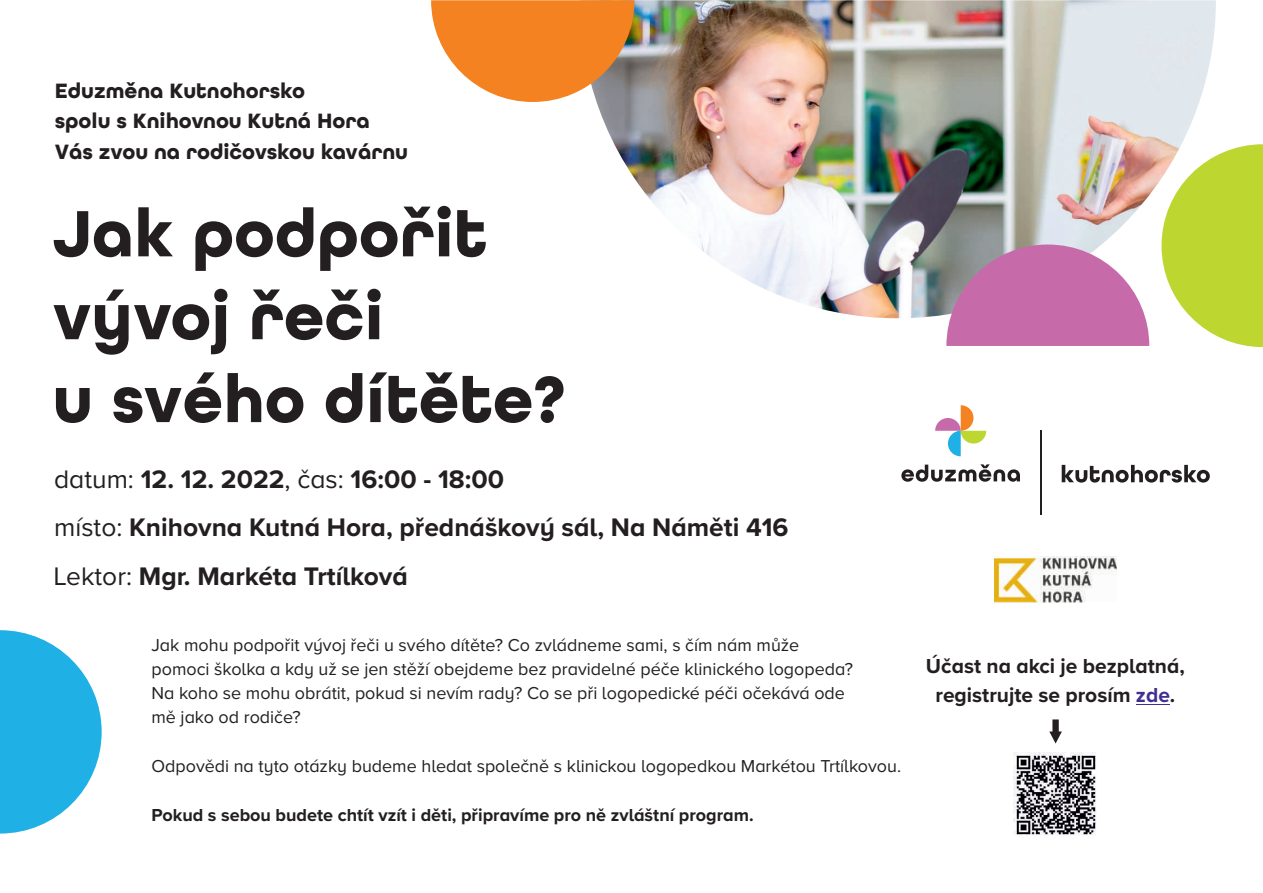
<style>
.page{position:relative;width:1263px;height:893px;background:#fff}
.page>*{position:absolute;margin:0;border:0;box-sizing:border-box;transform-origin:0 0}
.t1{font:700 69px/82.9px "All Round Gothic";color:#231f20}
.t2{font:700 26.25px "Proxima Nova A";color:#231f20}
.t3{font:700 21.9px/30.3px "All Round Gothic";color:#231f20}
.t4{font:700 21px/28.5px "Proxima Nova A";color:#231f20;text-align:center}
.t5{font:700 18px "Proxima Nova A";color:#231f20}
.t6{font:17.85px/24.3px "Proxima Nova A";color:#231f20}
.s1{font-weight:400}
.s2{color:#432f92}
</style>
<div class="page">
<img style="left:596px;top:0;width:620px;height:318px">
<svg style="left:901px;top:464px;width:119px;height:18px"></svg>
<svg style="left:935px;top:405px;width:51px;height:51px"></svg>
<hr style="left:1041px;top:431px;width:1px;height:84px;background:#231f20">
<svg style="left:1062px;top:465px;width:148px;height:18px"></svg>
<svg style="left:0;top:630px;width:102px;height:204px"></svg>
<svg style="left:431px;top:0;width:203px;height:102px;background:#ec9245"></svg>
<svg style="left:946px;top:245px;width:203px;height:101px;background:#c57db0"></svg>
<svg style="left:1161px;top:144px;width:102px;height:203px"></svg>
<hr style="left:1136px;top:704px;width:34px;height:1px;background:#432f92">
<svg style="left:1049px;top:719px;width:13px;height:24px"></svg>
<img style="left:1013px;top:752px;width:83px;height:83px">
<img style="left:995px;top:556px;width:121px;height:47px">
<p class="t3" style="left:55px;top:78px;width:355px">Eduzměna Kutnohorsko<br>spolu s Knihovnou Kutná Hora<br>Vás zvou na rodičovskou kavárnu</p>
<h1 class="t1" style="left:53px;top:198px;width:514px">Jak podpořit vývoj řeči<br>u svého dítěte?</h1>
<h2 class="t2" style="left:54px;top:468px;width:451px"><span class="s1">datum:</span> 12. 12. 2022<span class="s1">, čas:</span> 16:00 - 18:00</h2>
<h2 class="t2" style="left:54px;top:515px;width:736px"><span class="s1">místo:</span> Knihovna Kutná Hora, přednáškový sál, Na Náměti 416</h2>
<h2 class="t2" style="left:53px;top:565px;width:356px"><span class="s1">Lektor:</span> Mgr. Markéta Trtílková</h2>
<p class="t6" style="left:151px;top:633px;width:703px">Jak mohu podpořit vývoj řeči u svého dítěte? Co zvládneme sami, s čím nám může pomoci školka a kdy už se jen stěží obejdeme bez pravidelné péče klinického logopeda?<br>Na koho se mohu obrátit, pokud si nevím rady? Co se při logopedické péči očekává ode mě jako od rodiče?</p>
<p class="t6" style="left:151px;top:755px;width:751px">Odpovědi na tyto otázky budeme hledat společně s klinickou logopedkou Markétou Trtílkovou.</p>
<p class="t5" style="left:151px;top:806px;width:604px">Pokud s sebou budete chtít vzít i děti, připravíme pro ně zvláštní program.</p>
<p class="t4" style="left:926px;top:653px;width:260px">Účast na akci je bezplatná, registrujte se prosím <span class="s2">zde</span>.</p>
</div>
